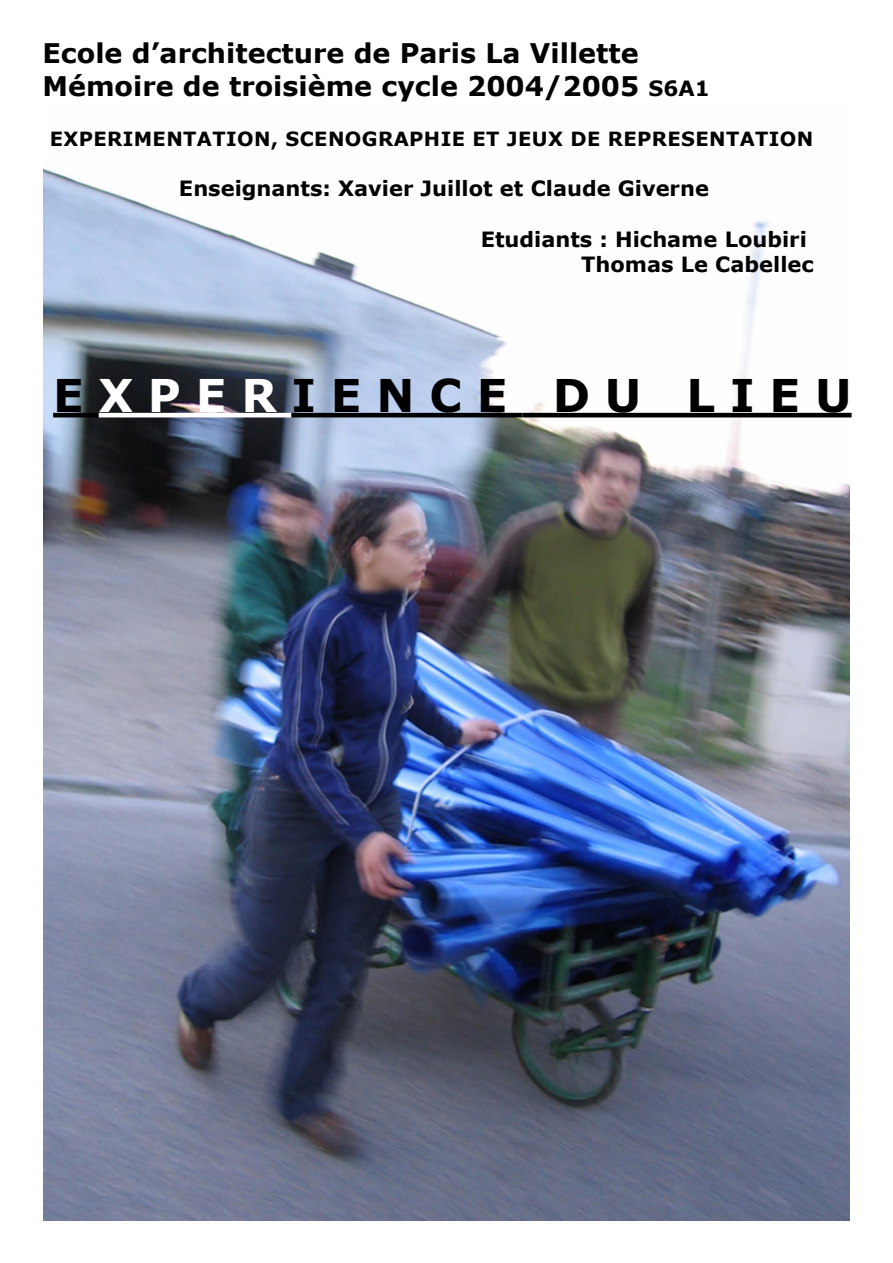
<style>
.page{position:relative;width:893px;height:1263px;background:#fff}
.page>*{position:absolute;margin:0;border:0;box-sizing:border-box;transform-origin:0 0}
.t1{font:700 45px "Verdana";letter-spacing:.33em;color:#000}
.t2{font:700 27px/32.4px "Verdana";color:#000}
.t3{font:700 21px/25.2px "Verdana";color:#000}
.t4{font:700 19.5px "Verdana";letter-spacing:.02em;color:#000}
.s1{font-size:21px}
.s2{color:#fff}
</style>
<div class="page">
<img style="left:43px;top:168px;width:807px;height:1052px">
<hr style="left:53px;top:413px;width:46px;height:4px;background:#000">
<hr style="left:99px;top:413px;width:192px;height:4px;background:#fff">
<hr style="left:291px;top:413px;width:231px;height:4px;background:#000">
<hr style="left:522px;top:413px;width:330px;height:4px;background:#000">
<p class="t2" style="left:43px;top:36px;width:669px">Ecole d’architecture de Paris La Villette<br>Mémoire de troisième cycle 2004/2005 <span class="s1">S6A1</span></p>
<p class="t4" style="left:50px;top:126px;width:765px">EXPERIMENTATION, SCENOGRAPHIE ET JEUX DE REPRESENTATION</p>
<p class="t3" style="left:179px;top:175px;width:531px">Enseignants: Xavier Juillot et Claude Giverne</p>
<p class="t3" style="left:581px;top:226px;width:234px;text-indent:-101px">Etudiants : Hichame Loubiri<br>Thomas Le Cabellec</p>
<h1 class="t1" style="left:53px;top:367px;width:800px">E<span class="s2">XPER</span>IENCE DU LIEU</h1>
</div>
